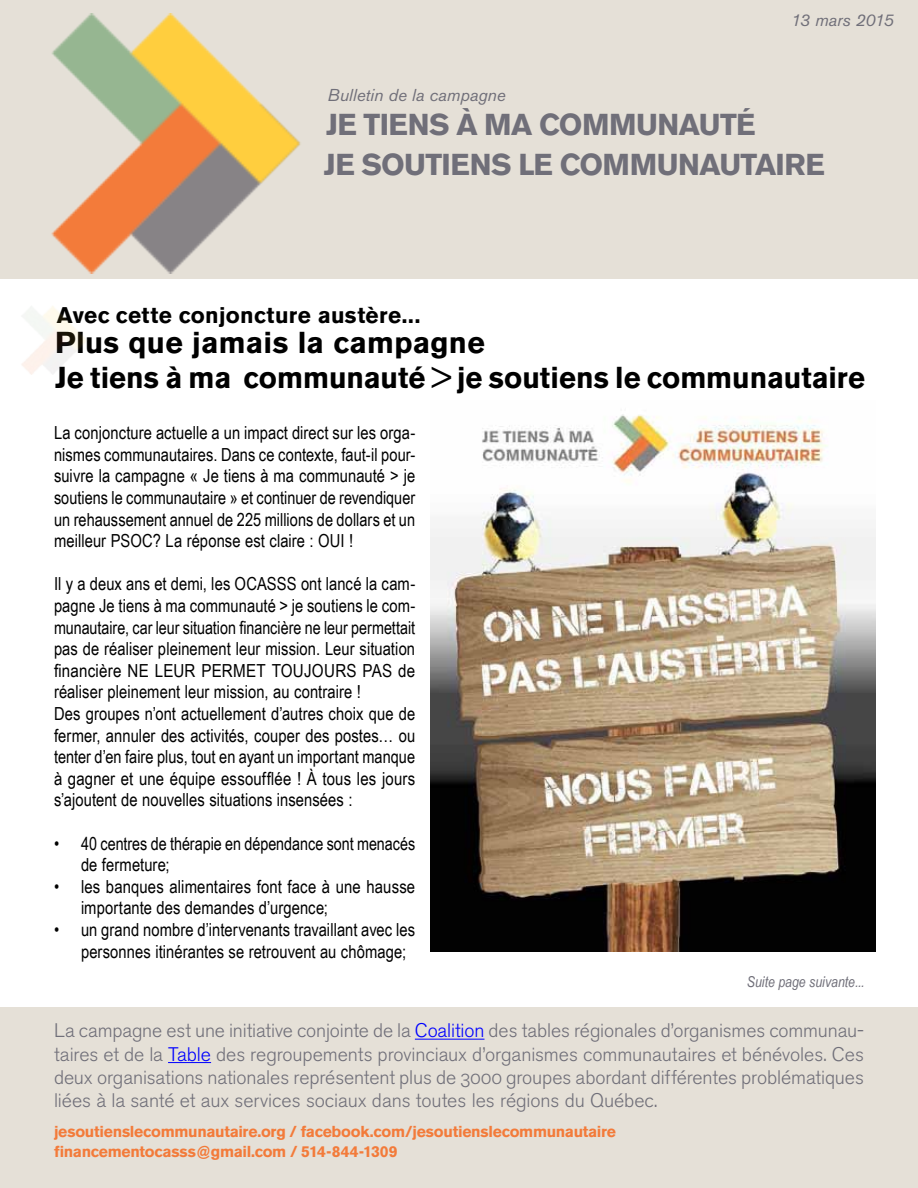
<style>
.page{position:relative;width:918px;height:1188px;background:#fff}
.page>*{position:absolute;margin:0;border:0;box-sizing:border-box;transform-origin:0 0}
.t1{font:700 30px/34.5px "Akzidenz Grotesk BE";letter-spacing:.005em;color:#000}
.t2{font:700 30px/39.8px "Akzidenz Grotesk BE";letter-spacing:-.02em;color:#706f79}
.t3{font:700 22.5px "Akzidenz Grotesk BE";letter-spacing:.015em;color:#000}
.t4{font:19.5px/23.4px "Akzidenz Grotesk BE Light Os F";letter-spacing:-.005em;color:#706f79;text-align:justify}
.t5{font:18px/21.6px "Arial Narrow";letter-spacing:.005em;color:#000}
.t6{font:italic 17.1px "Akzidenz Grotesk BE";color:#706f79}
.t7{font:700 15.75px/19.5px "Akzidenz Grotesk BE";letter-spacing:-.02em;color:#f37b3a}
.t8{font:italic 15px "Arial Narrow";letter-spacing:.005em;color:#706f79}
.s1{font-weight:400}
.s2{color:#00f}
</style>
<div class="page">
<div style="left:0;top:1008px;width:918px;height:180px;background:#e5e0d7"></div>
<hr style="left:415px;top:1039px;width:69px;height:1px;background:#00f">
<hr style="left:168px;top:1062px;width:43px;height:1px;background:#00f">
<div style="left:0;top:0;width:918px;height:279px;background:#e5e0d7"></div>
<img style="left:51px;top:14px;width:250px;height:259px">
<img style="left:430px;top:414px;width:445px;height:538px">
<p class="t6" style="left:328px;top:85px;width:180px">Bulletin de la campagne</p>
<p class="t6" style="left:791px;top:10px;width:104px">13 mars 2015</p>
<h1 class="t2" style="left:324px;top:105px;width:502px">JE TIENS À MA COMMUNAUTÉ<br>JE SOUTIENS LE COMMUNAUTAIRE</h1>
<p class="t3" style="left:57px;top:302px;width:365px">Avec cette conjoncture austère...</p>
<h1 class="t1" style="left:55px;top:326px;width:811px">Plus que jamais la campagne<br>Je tiens à ma communauté <span class="s1">&gt;</span> je soutiens le communautaire</h1>
<p class="t5" style="left:54px;top:421px;width:363px;text-align:justify">La conjoncture actuelle a un impact direct sur les orga&shy;nismes communautaires. Dans ce contexte, faut-il pour&shy;suivre la campagne « Je tiens à ma communauté &gt; je soutiens le communautaire » et continuer de revendiquer un rehaussement annuel de 225 millions de dollars et un meilleur PSOC? La réponse est claire : OUI !</p>
<p class="t5" style="left:54px;top:573px;width:363px">Il y a deux ans et demi, les OCASSS ont lancé la cam&shy;pagne Je tiens à ma communauté &gt; je soutiens le com&shy;munautaire, car leur situation financière ne leur permettait pas de réaliser pleinement leur mission. Leur situation financière NE LEUR PERMET TOUJOURS PAS de réaliser pleinement leur mission, au contraire !<br>Des groupes n’ont actuellement d’autres choix que de fermer, annuler des activités, couper des postes… ou tenter d’en faire plus, tout en ayant un important manque à gagner et une équipe essoufflée ! À tous les jours s’ajoutent de nouvelles situations insensées :</p>
<p class="t5" style="left:81px;top:832px;width:336px;text-indent:-27px">• 40 centres de thérapie en dépendance sont menacés de fermeture;</p>
<p class="t5" style="left:81px;top:875px;width:336px;text-indent:-27px">• les banques alimentaires font face à une hausse importante des demandes d’urgence;</p>
<p class="t5" style="left:81px;top:918px;width:336px;text-indent:-27px">• un grand nombre d’intervenants travaillant avec les personnes itinérantes se retrouvent au chômage;</p>
<p class="t8" style="left:747px;top:971px;width:119px">Suite page suivante...</p>
<p class="t4" style="left:54px;top:1019px;width:812px">La campagne est une initiative conjointe de la <span class="s2">Coalition</span> des tables régionales d’organismes communau&shy;taires et de la <span class="s2">Table</span> des regroupements provinciaux d’organismes communautaires et bénévoles. Ces deux organisations nationales représentent plus de 3000 groupes abordant différentes problématiques liées à la santé et aux services sociaux dans toutes les régions du Québec.</p>
<p class="t7" style="left:54px;top:1122px;width:564px">jesoutienslecommunautaire.org / facebook.com/jesoutienslecommunautaire financementocasss@gmail.com / 514-844-1309</p>
</div>
